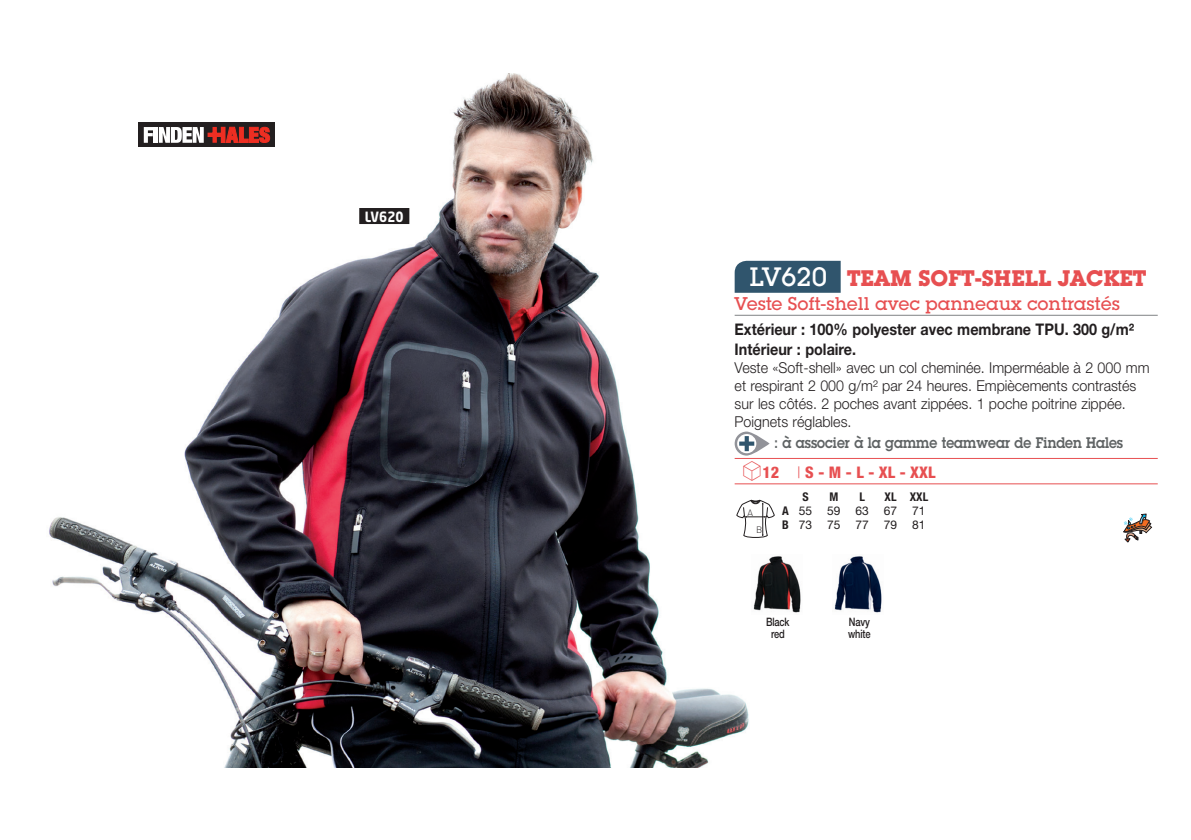
<style>
.page{position:relative;width:1191px;height:840px;background:#fff}
.page>*{position:absolute;margin:0;border:0;box-sizing:border-box;transform-origin:0 0}
.t1{font:700 22px "Lubalin Graph Std";color:#e74f51}
.t2{font:500 18px "Lubalin Graph Std";color:#e74f51}
.t3{font:700 16px/19.2px "Helvetica Neue LT";color:#231f20;scale:.9 1}
.t4{font:800 condensed 16px "Helvetica Neue LT";color:#e74f51}
.t5{font:300 15px/18px "Helvetica Neue LT";color:#231f20;scale:.95 1}
.t6{font:600 15px "Lubalin Graph Std";color:#5f6364;scale:.9 1}
.t7{font:700 14px "Neo Sans Std";color:#fff;scale:.9 1}
.t8{font:12px "Helvetica Neue LT";color:#231f20}
.t9{font:700 condensed 12px "Helvetica Neue LT";color:#231f20}
.t10{font:500 11.6px/11.6px "Helvetica Neue LT";letter-spacing:-.02em;color:#231f20;scale:.8 1}
.t11{font:300 9.2px "DIN";color:#231f20}
.s1{font-weight:500;font-size:26px;color:#fff}
.s2{font-family:"Linotype Shapeshifter";font-weight:400;font-stretch:normal;font-size:26px}
.s3{font-weight:300}
.s4{font-weight:700;font-stretch:condensed}
</style>
<div class="page">
<img style="left:49px;top:74px;width:707px;height:693px">
<hr style="left:734px;top:315px;width:423px;height:1px;background:#808285">
<hr style="left:734px;top:457px;width:423px;height:1px;background:#e74f51">
<hr style="left:734px;top:483px;width:423px;height:1px;background:#e74f51">
<div style="left:734px;top:261px;width:106px;height:31px;background:#30556d"></div>
<svg style="left:734px;top:431px;width:35px;height:24px"></svg>
<svg style="left:737px;top:434px;width:19px;height:19px"></svg>
<svg style="left:739px;top:436px;width:15px;height:15px"></svg>
<svg style="left:736px;top:499px;width:38px;height:38px"></svg>
<svg style="left:1123px;top:513px;width:29px;height:29px"></svg>
<div style="left:139px;top:122px;width:136px;height:25px;background:#231f20"></div>
<svg style="left:144px;top:127px;width:9px;height:16px"></svg>
<hr style="left:154px;top:127px;width:4px;height:16px;background:#fff">
<svg style="left:159px;top:126px;width:111px;height:17px"></svg>
<div style="left:359px;top:208px;width:50px;height:16px;background:#231f20"></div>
<div style="left:966px;top:558px;width:195px;height:74px;border:1px solid #fff;border-radius:28px"></div>
<img style="left:834px;top:556px;width:48px;height:57px">
<img style="left:751px;top:554px;width:50px;height:60px">
<p class="t7" style="left:365px;top:207px;width:45px">LV620</p>
<h1 class="t1" style="left:749px;top:264px;width:398px"><span class="s1">LV620</span> TEAM SOFT-SHELL JACKET</h1>
<p class="t2" style="left:734px;top:292px;width:387px">Veste Soft-shell avec panneaux contrastés</p>
<p class="t3" style="left:734px;top:319px;width:445px">Extérieur : 100% polyester avec membrane TPU. 300 g/m²<br>Intérieur : polaire.</p>
<p class="t5" style="left:734px;top:358px;width:438px">Veste «Soft-shell» avec un col cheminée. Imperméable à 2 000 mm et respirant 2 000 g/m² par 24 heures. Empiècements contrastés sur les côtés. 2 poches avant zippées. 1 poche poitrine zippée.<br>Poignets réglables.</p>
<p class="t6" style="left:774px;top:432px;width:389px">: à associer à la gamme teamwear de Finden Hales</p>
<p class="t4" style="left:741px;top:462px;width:195px"><span class="s2">S</span>12 <span class="s3">|</span> S - M - L - XL - XXL</p>
<p class="t11" style="left:747px;top:506px;width:7px">A</p>
<p class="t11" style="left:756px;top:524px;width:8px">B</p>
<p class="t9" style="left:802px;top:489px;width:8px">S</p>
<p class="t9" style="left:829px;top:489px;width:10px">M</p>
<p class="t9" style="left:859px;top:489px;width:7px">L</p>
<p class="t9" style="left:884px;top:489px;width:45px">XL XXL</p>
<p class="t8" style="left:782px;top:503px;width:32px"><span class="s4">A</span> 55</p>
<p class="t8" style="left:827px;top:503px;width:15px">59</p>
<p class="t8" style="left:855px;top:503px;width:15px">63</p>
<p class="t8" style="left:884px;top:503px;width:15px">67</p>
<p class="t8" style="left:912px;top:503px;width:15px">71</p>
<p class="t8" style="left:782px;top:517px;width:32px"><span class="s4">B</span> 73</p>
<p class="t8" style="left:827px;top:517px;width:15px">75</p>
<p class="t8" style="left:855px;top:517px;width:15px">77</p>
<p class="t8" style="left:884px;top:517px;width:15px">79</p>
<p class="t8" style="left:912px;top:517px;width:15px">81</p>
<p class="t10" style="left:766px;top:615px;width:31px;text-align:center">black red</p>
<p class="t10" style="left:848px;top:615px;width:29px">navy white</p>
</div>
